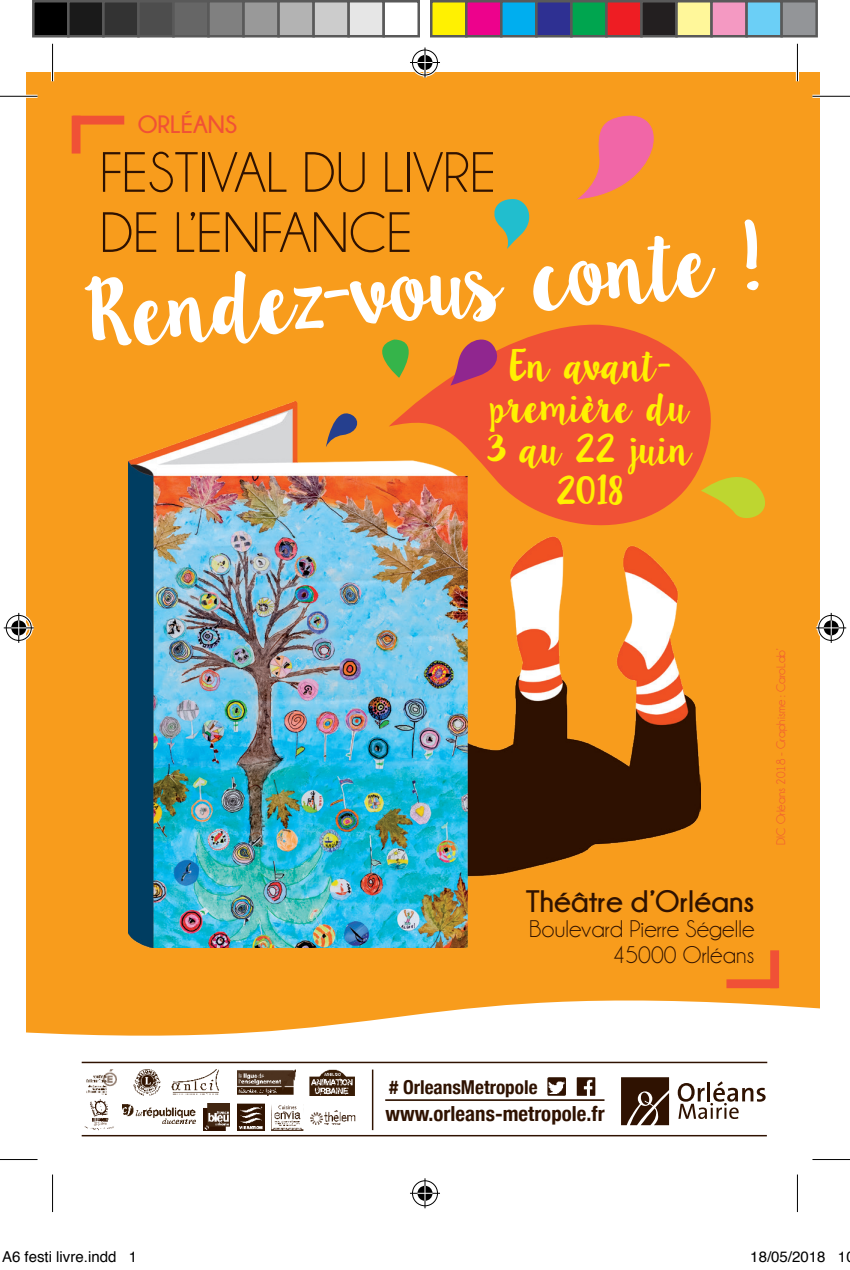
<style>
.page{position:relative;width:850px;height:1270px;background:#fff}
.page>*{position:absolute;margin:0;border:0;box-sizing:border-box;transform-origin:0 0}
.t1{font:77px "Lilly Belle";color:#fff}
.t2{font:57.5px/60px "Champagne&Limousines";color:#2f1201}
.t3{font:35px/42px "Lilly Belle";letter-spacing:-.08em;color:#fff101;text-align:center}
.t4{font:700 31px "Champagne&Limousines";color:#2f1201}
.t5{font:700 25px "Champagne&Limousines";color:#f05136}
.t6{font:24.25px/25.8px "Champagne&Limousines";letter-spacing:.005em;color:#2f1201;text-align:right}
.t7{font:700 condensed 20.75px "Helvetica Neue";color:#2f1201}
.t8{font:700 condensed 19.25px "Helvetica Neue";color:#2f1201}
.t9{font:15px "Helvetica";color:#000}
.t10{font:12.5px "Champagne&Limousines";color:#f05136}
</style>
<div class="page">
<div style="left:26px;top:72px;width:793px;height:1077px;background:#f89c1c"></div>
<svg style="left:26px;top:974px;width:794px;height:175px;fill:#fff"></svg>
<hr style="left:82px;top:1061px;width:684px;height:2px;background:#2f1201">
<hr style="left:82px;top:1135px;width:684px;height:1px;background:#2f1201">
<svg style="left:620px;top:1077px;width:48px;height:48px;background:#503729"></svg>
<svg style="left:677px;top:1081px;width:88px;height:38px;background:#c6bfba"></svg>
<div style="left:547px;top:1077px;width:18px;height:19px;background:#2f1201;border-radius:2px"></div>
<img style="left:548px;top:1081px;width:16px;height:13px">
<img style="left:576px;top:1077px;width:19px;height:19px">
<hr style="left:385px;top:1099px;width:219px;height:2px;background:#2f1201">
<svg style="left:382px;top:342px;width:6px;height:24px"></svg>
<svg style="left:577px;top:115px;width:77px;height:85px"></svg>
<hr style="left:372px;top:1069px;width:1px;height:61px;background:#2f1201">
<img style="left:271px;top:1103px;width:32px;height:27px">
<img style="left:203px;top:1103px;width:27px;height:27px">
<img style="left:134px;top:1069px;width:30px;height:26px">
<img style="left:308px;top:1069px;width:47px;height:26px">
<img style="left:237px;top:1069px;width:58px;height:26px">
<img style="left:172px;top:1068px;width:47px;height:27px">
<img style="left:310px;top:1110px;width:45px;height:15px">
<img style="left:87px;top:1069px;width:30px;height:25px">
<svg style="left:388px;top:324px;width:323px;height:135px;fill:#f05136"></svg>
<svg style="left:494px;top:199px;width:36px;height:50px"></svg>
<svg style="left:450px;top:334px;width:51px;height:52px"></svg>
<svg style="left:700px;top:459px;width:65px;height:59px"></svg>
<div style="left:72px;top:116px;width:8px;height:37px;background:#f05136"></div>
<div style="left:73px;top:116px;width:51px;height:9px;background:#f05136"></div>
<div style="left:769px;top:950px;width:9px;height:38px;background:#f05136"></div>
<div style="left:726px;top:979px;width:51px;height:9px;background:#f05136"></div>
<img style="left:128px;top:401px;width:572px;height:546px">
<img style="left:82px;top:1096px;width:35px;height:35px">
<img style="left:122px;top:1104px;width:73px;height:20px">
<img style="left:237px;top:1103px;width:27px;height:27px">
<hr style="left:0;top:95px;width:38px;height:3px;background:#fff">
<hr style="left:812px;top:95px;width:37px;height:3px;background:#fff">
<hr style="left:51px;top:44px;width:3px;height:37px;background:#fff">
<hr style="left:795px;top:44px;width:3px;height:37px;background:#fff">
<hr style="left:0;top:96px;width:38px;height:1px;background:#000">
<hr style="left:812px;top:96px;width:37px;height:1px;background:#000">
<hr style="left:0;top:1159px;width:38px;height:1px;background:#000">
<hr style="left:812px;top:1159px;width:37px;height:1px;background:#000">
<hr style="left:52px;top:44px;width:1px;height:37px;background:#000">
<hr style="left:52px;top:1174px;width:1px;height:38px;background:#000">
<hr style="left:796px;top:44px;width:1px;height:37px;background:#000">
<hr style="left:796px;top:1174px;width:1px;height:38px;background:#000">
<div style="left:410px;top:48px;width:29px;height:29px;border:3px solid #fff;border-radius:50%"></div>
<hr style="left:410px;top:61px;width:30px;height:3px;background:#fff">
<hr style="left:423px;top:47px;width:3px;height:30px;background:#fff">
<div style="left:415px;top:53px;width:19px;height:19px;border:3px solid #fff;border-radius:50%"></div>
<div style="left:412px;top:50px;width:25px;height:25px;border:1px solid #000;border-radius:50%"></div>
<hr style="left:410px;top:62px;width:30px;height:1px;background:#000">
<hr style="left:424px;top:47px;width:1px;height:30px;background:#000">
<svg style="left:417px;top:55px;width:15px;height:15px"></svg>
<div style="left:410px;top:1179px;width:29px;height:28px;border:3px solid #fff;border-radius:50%"></div>
<svg style="left:410px;top:1191px;width:30px;height:4px"></svg>
<hr style="left:423px;top:1178px;width:3px;height:30px;background:#fff">
<div style="left:415px;top:1184px;width:19px;height:18px;border:3px solid #fff;border-radius:50%"></div>
<div style="left:412px;top:1180px;width:25px;height:26px;border:1px solid #000;border-radius:50%"></div>
<hr style="left:410px;top:1193px;width:30px;height:1px;background:#000">
<hr style="left:424px;top:1178px;width:1px;height:30px;background:#000">
<svg style="left:417px;top:1185px;width:15px;height:15px"></svg>
<div style="left:5px;top:614px;width:28px;height:28px;border:3px solid #fff;border-radius:50%"></div>
<hr style="left:4px;top:626px;width:30px;height:3px;background:#fff">
<hr style="left:17px;top:613px;width:3px;height:30px;background:#fff">
<div style="left:10px;top:619px;width:18px;height:18px;border:3px solid #fff;border-radius:50%"></div>
<div style="left:6px;top:615px;width:26px;height:26px;border:1px solid #000;border-radius:50%"></div>
<hr style="left:4px;top:627px;width:30px;height:1px;background:#000">
<hr style="left:18px;top:613px;width:1px;height:30px;background:#000">
<svg style="left:11px;top:620px;width:15px;height:15px"></svg>
<div style="left:816px;top:614px;width:28px;height:28px;border:3px solid #fff;border-radius:50%"></div>
<hr style="left:815px;top:626px;width:30px;height:3px;background:#fff">
<hr style="left:829px;top:613px;width:3px;height:30px;background:#fff">
<div style="left:821px;top:619px;width:18px;height:18px;border:3px solid #fff;border-radius:50%"></div>
<div style="left:818px;top:615px;width:25px;height:26px;border:1px solid #000;border-radius:50%"></div>
<hr style="left:815px;top:627px;width:30px;height:1px;background:#000">
<hr style="left:830px;top:613px;width:1px;height:30px;background:#000">
<svg style="left:823px;top:620px;width:15px;height:15px"></svg>
<div style="left:33px;top:1px;width:35px;height:35px;background:#000"></div>
<div style="left:32px;top:0;width:38px;height:37px;border:2px solid #595959"></div>
<div style="left:68px;top:1px;width:35px;height:35px;background:#1a1a1a"></div>
<div style="left:67px;top:0;width:38px;height:37px;border:2px solid #595959"></div>
<div style="left:103px;top:1px;width:35px;height:35px;background:#333"></div>
<div style="left:102px;top:0;width:38px;height:37px;border:2px solid #595959"></div>
<div style="left:138px;top:1px;width:35px;height:35px;background:#4d4d4d"></div>
<div style="left:137px;top:0;width:38px;height:37px;border:2px solid #595959"></div>
<div style="left:173px;top:1px;width:35px;height:35px;background:#666"></div>
<div style="left:172px;top:0;width:38px;height:37px;border:2px solid #595959"></div>
<div style="left:208px;top:1px;width:35px;height:35px;background:#808080"></div>
<div style="left:207px;top:0;width:38px;height:37px;border:2px solid #595959"></div>
<div style="left:243px;top:1px;width:35px;height:35px;background:#999"></div>
<div style="left:242px;top:0;width:38px;height:37px;border:2px solid #595959"></div>
<div style="left:278px;top:1px;width:35px;height:35px;background:#b3b3b3"></div>
<div style="left:277px;top:0;width:38px;height:37px;border:2px solid #595959"></div>
<div style="left:313px;top:1px;width:35px;height:35px;background:#ccc"></div>
<div style="left:312px;top:0;width:38px;height:37px;border:2px solid #595959"></div>
<div style="left:348px;top:1px;width:35px;height:35px;background:#e6e6e6"></div>
<div style="left:347px;top:0;width:38px;height:37px;border:2px solid #595959"></div>
<div style="left:382px;top:0;width:38px;height:37px;border:2px solid #595959"></div>
<div style="left:431px;top:1px;width:35px;height:35px;background:#fff101"></div>
<div style="left:430px;top:0;width:37px;height:37px;border:2px solid #595959"></div>
<div style="left:466px;top:1px;width:35px;height:35px;background:#ed028c"></div>
<div style="left:465px;top:0;width:37px;height:37px;border:2px solid #595959"></div>
<div style="left:501px;top:1px;width:35px;height:35px;background:#00aeef"></div>
<div style="left:500px;top:0;width:37px;height:37px;border:2px solid #595959"></div>
<div style="left:536px;top:1px;width:35px;height:35px;background:#2e3092"></div>
<div style="left:535px;top:0;width:37px;height:37px;border:2px solid #595959"></div>
<div style="left:571px;top:1px;width:35px;height:35px;background:#00a54f"></div>
<div style="left:570px;top:0;width:37px;height:37px;border:2px solid #595959"></div>
<div style="left:606px;top:1px;width:35px;height:35px;background:#ee1d23"></div>
<div style="left:605px;top:0;width:37px;height:37px;border:2px solid #595959"></div>
<div style="left:641px;top:1px;width:35px;height:35px;background:#231f20"></div>
<div style="left:640px;top:0;width:37px;height:37px;border:2px solid #595959"></div>
<div style="left:676px;top:1px;width:35px;height:35px;background:#fff79a"></div>
<div style="left:675px;top:0;width:37px;height:37px;border:2px solid #595959"></div>
<div style="left:711px;top:1px;width:35px;height:35px;background:#f499c2"></div>
<div style="left:710px;top:0;width:37px;height:37px;border:2px solid #595959"></div>
<div style="left:746px;top:1px;width:35px;height:35px;background:#6bcff6"></div>
<div style="left:745px;top:0;width:37px;height:37px;border:2px solid #595959"></div>
<div style="left:781px;top:1px;width:35px;height:35px;background:#939598"></div>
<div style="left:780px;top:0;width:37px;height:37px;border:2px solid #595959"></div>
<p class="t5" style="left:138px;top:111px;width:101px">ORLÉANS</p>
<h2 class="t2" style="left:100px;top:143px;width:397px">FESTIVAL DU LIVRE<br>DE L’ENFANCE</h2>
<h1 class="t1" style="left:81px;top:261px;width:677px;rotate:-5deg">Rendez-vous conte !</h1>
<h3 class="t3" style="left:486px;top:345px;width:208px">En avant&shy;première du<br>3 au 22 juin<br>2018</h3>
<p class="t4" style="left:525px;top:884px;width:230px">Théâtre d’Orléans</p>
<p class="t6" style="left:529px;top:916px;width:227px">Boulevard Pierre Ségelle<br>45000 Orléans</p>
<p class="t10" style="left:774px;top:845px;width:198px;rotate:-90deg">DIC Orléans 2018 - Graphisme : CaroLab’</p>
<p class="t8" style="left:389px;top:1071px;width:150px"># OrleansMetropole</p>
<p class="t7" style="left:385px;top:1096px;width:221px">www.orleans-metropole.fr</p>
<p class="t9" style="left:2px;top:1245px;width:137px">A6 festi livre.indd 1</p>
<p class="t9" style="left:750px;top:1245px;width:97px">18/05/2018 1</p>
</div>
